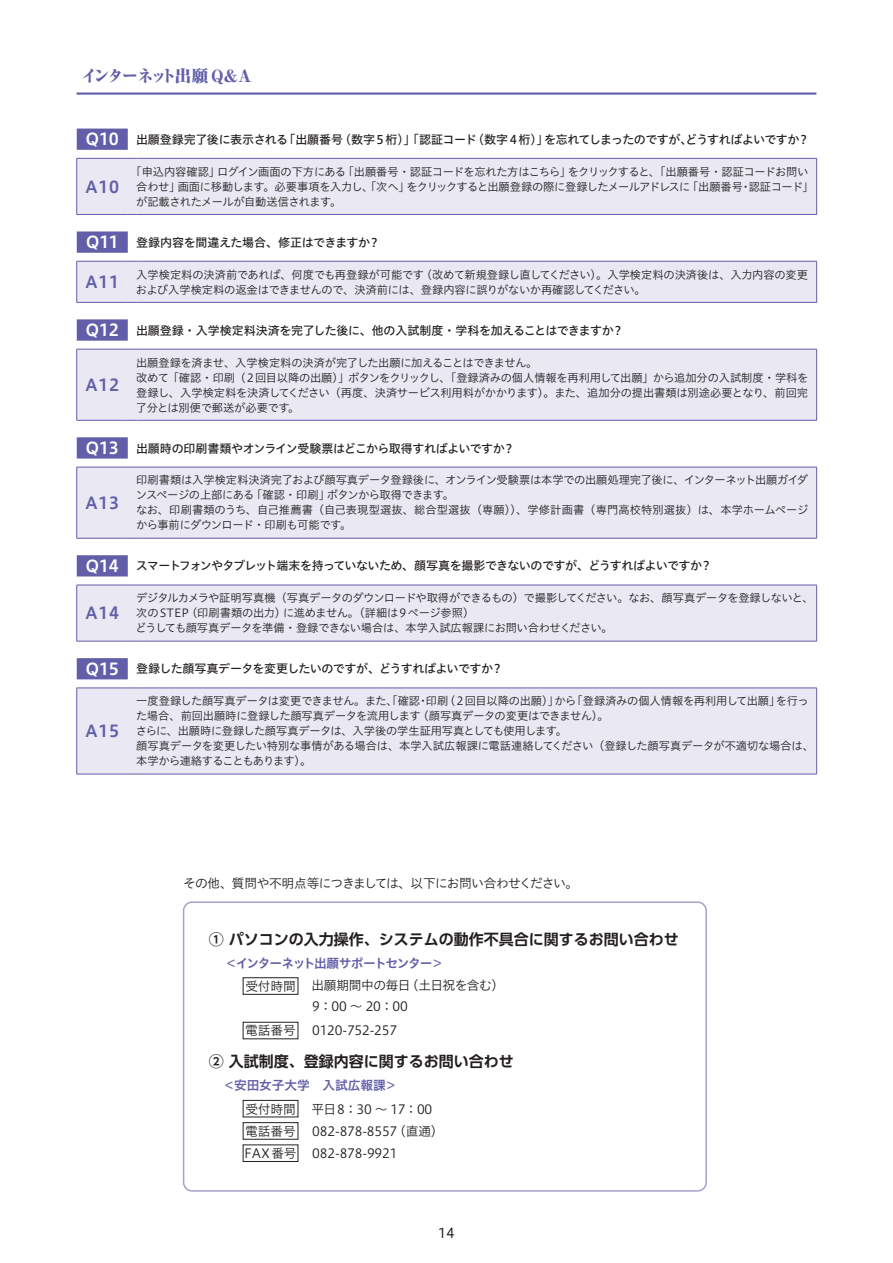
<style>
.page{position:relative;width:893px;height:1263px;background:#fff}
.page>*{position:absolute;margin:0;border:0;box-sizing:border-box;transform-origin:0 0}
.t1{font:16.5px "Hiragino UD Sans Std N W6";letter-spacing:.05em;color:#625ea9}
.t2{font:800 expanded 16.5px "Ryumin Pro";letter-spacing:-.13em;color:#625ea9}
.t3{font:700 15px "UD Shin Go Pro De";color:#231f20}
.t4{font:13.5px "Hiragino UD Sans Std W4";color:#231f20}
.t5{font:12.75px/22.2px "Hiragino UD Sans Std N W3";letter-spacing:-.015em;color:#231f20}
.t6{font:12.75px "Hiragino UD Sans Std N W3";letter-spacing:-.05em;color:#231f20}
.t7{font:12.75px "Hiragino UD Sans Std N W6";letter-spacing:-.105em;color:#625ea9}
.t8{font:12.75px "Hiragino UD Sans Std N W6";letter-spacing:-.01em;color:#625ea9}
.t9{font:12px "Hiragino UD Sans Std N W5";letter-spacing:-.04em;color:#231f20}
.t10{font:11.25px/15px "Hiragino UD Sans Std N W3";letter-spacing:-.025em;color:#231f20}
.s1{font-family:"Hiragino UD Sans Std N W6";font-size:16.5px;color:#fff}
</style>
<div class="page">
<hr style="left:77px;top:92px;width:739px;height:3px;background:#625ea9">
<svg style="left:77px;top:159px;width:740px;height:615px;fill:#e9e8f3"></svg>
<hr style="left:76px;top:159px;width:1px;height:55px;background:#625ea9">
<hr style="left:136px;top:158px;width:681px;height:1px;background:#625ea9">
<hr style="left:816px;top:159px;width:1px;height:55px;background:#625ea9">
<hr style="left:136px;top:214px;width:681px;height:1px;background:#625ea9">
<hr style="left:76px;top:261px;width:1px;height:41px;background:#625ea9">
<hr style="left:136px;top:261px;width:681px;height:1px;background:#625ea9">
<hr style="left:816px;top:261px;width:1px;height:41px;background:#625ea9">
<hr style="left:136px;top:302px;width:681px;height:1px;background:#625ea9">
<hr style="left:76px;top:349px;width:1px;height:71px;background:#625ea9">
<hr style="left:136px;top:349px;width:681px;height:1px;background:#625ea9">
<hr style="left:816px;top:349px;width:1px;height:71px;background:#625ea9">
<hr style="left:136px;top:420px;width:681px;height:1px;background:#625ea9">
<hr style="left:76px;top:467px;width:1px;height:71px;background:#625ea9">
<hr style="left:136px;top:467px;width:681px;height:1px;background:#625ea9">
<hr style="left:816px;top:467px;width:1px;height:71px;background:#625ea9">
<hr style="left:136px;top:538px;width:681px;height:1px;background:#625ea9">
<hr style="left:76px;top:585px;width:1px;height:56px;background:#625ea9">
<hr style="left:136px;top:585px;width:681px;height:1px;background:#625ea9">
<hr style="left:816px;top:585px;width:1px;height:56px;background:#625ea9">
<svg style="left:77px;top:129px;width:59px;height:550px"></svg>
<hr style="left:136px;top:641px;width:681px;height:1px;background:#625ea9">
<hr style="left:77px;top:688px;width:51px;height:1px;background:#625ea9">
<hr style="left:76px;top:688px;width:1px;height:86px;background:#625ea9">
<hr style="left:136px;top:688px;width:681px;height:1px;background:#625ea9">
<hr style="left:816px;top:688px;width:1px;height:86px;background:#625ea9">
<hr style="left:77px;top:774px;width:51px;height:1px;background:#625ea9">
<hr style="left:136px;top:774px;width:681px;height:1px;background:#625ea9">
<div style="left:183px;top:901px;width:524px;height:291px;border:1px solid #a5a0ce;border-radius:9px"></div>
<div style="left:243px;top:977px;width:55px;height:17px;border:1px solid #231f20"></div>
<div style="left:243px;top:1022px;width:55px;height:17px;border:1px solid #231f20"></div>
<div style="left:243px;top:1100px;width:55px;height:17px;border:1px solid #231f20"></div>
<div style="left:243px;top:1122px;width:55px;height:17px;border:1px solid #231f20"></div>
<div style="left:243px;top:1145px;width:55px;height:17px;border:1px solid #231f20"></div>
<h1 class="t2" style="left:81px;top:63px;width:172px">インターネット出願 Q&amp;A</h1>
<p class="t9" style="left:86px;top:130px;width:725px"><span class="s1">Q10</span> 出願登録完了後に表示される「出願番号（数字 5 桁）」「認証コード（数字 4 桁）」を忘れてしまったのですが、どうすればよいですか？</p>
<h1 class="t1" style="left:85px;top:174px;width:35px">A10</h1>
<p class="t10" style="left:136px;top:163px;width:679px;text-indent:-5px">「申込内容確認」ログイン画面の下方にある「出願番号・認証コードを忘れた方はこちら」をクリックすると、「出願番号・認証コードお問い合わせ」画面に移動します。必要事項を入力し、「次へ」をクリックすると出願登録の際に登録したメールアドレスに「出願番号・認証コード」が記載されたメールが自動送信されます。</p>
<p class="t9" style="left:86px;top:233px;width:296px"><span class="s1">Q11</span> 登録内容を間違えた場合、修正はできますか？</p>
<h1 class="t1" style="left:85px;top:269px;width:35px">A11</h1>
<p class="t10" style="left:136px;top:266px;width:674px">入学検定料の決済前であれば、何度でも再登録が可能です（改めて新規登録し直してください）。入学検定料の決済後は、入力内容の変更および入学検定料の返金はできませんので、決済前には、登録内容に誤りがないか再確認してください。</p>
<p class="t9" style="left:86px;top:321px;width:540px"><span class="s1">Q12</span> 出願登録・入学検定料決済を完了した後に、他の入試制度・学科を加えることはできますか？</p>
<p class="t10" style="left:136px;top:354px;width:674px">出願登録を済ませ、入学検定料の決済が完了した出願に加えることはできません。<br>改めて「確認・印刷（２回目以降の出願）」ボタンをクリックし、「登録済みの個人情報を再利用して出願」から追加分の入試制度・学科を登録し、入学検定料を決済してください（再度、決済サービス利用料がかかります）。また、追加分の提出書類は別途必要となり、前回完了分とは別便で郵送が必要です。</p>
<p class="t9" style="left:86px;top:439px;width:431px"><span class="s1">Q13</span> 出願時の印刷書類やオンライン受験票はどこから取得すればよいですか？</p>
<h1 class="t1" style="left:85px;top:372px;width:35px">A12</h1>
<p class="t10" style="left:136px;top:472px;width:674px">印刷書類は入学検定料決済完了および顔写真データ登録後に、オンライン受験票は本学での出願処理完了後に、インターネット出願ガイダンスページの上部にある「確認・印刷」ボタンから取得できます。<br>なお、印刷書類のうち、自己推薦書（自己表現型選抜、総合型選抜（専願））、学修計画書（専門高校特別選抜）は、本学ホームページから事前にダウンロード・印刷も可能です。</p>
<p class="t9" style="left:86px;top:557px;width:628px"><span class="s1">Q14</span> スマートフォンやタブレット端末を持っていないため、顔写真を撮影できないのですが、どうすればよいですか？</p>
<h1 class="t1" style="left:85px;top:600px;width:35px">A14</h1>
<h1 class="t1" style="left:85px;top:490px;width:35px">A13</h1>
<p class="t10" style="left:136px;top:590px;width:680px">デジタルカメラや証明写真機（写真データのダウンロードや取得ができるもの）で撮影してください。なお、顔写真データを登録しないと、次のSTEP（印刷書類の出力）に進めません。（詳細は9ページ参照）<br>どうしても顔写真データを準備・登録できない場合は、本学入試広報課にお問い合わせください。</p>
<p class="t9" style="left:86px;top:660px;width:419px"><span class="s1">Q15</span> 登録した顔写真データを変更したいのですが、どうすればよいですか？</p>
<h1 class="t1" style="left:85px;top:718px;width:35px">A15</h1>
<p class="t10" style="left:136px;top:693px;width:680px">一度登録した顔写真データは変更できません。また、「確認・印刷（２回目以降の出願）」から「登録済みの個人情報を再利用して出願」を行った場合、前回出願時に登録した顔写真データを流用します（顔写真データの変更はできません）。<br>さらに、出願時に登録した顔写真データは、入学後の学生証用写真としても使用します。<br>顔写真データを変更したい特別な事情がある場合は、本学入試広報課に電話連絡してください（登録した顔写真データが不適切な場合は、本学から連絡することもあります）。</p>
<p class="t6" style="left:183px;top:873px;width:396px">その他、質問や不明点等につきましては、以下にお問い合わせください。</p>
<h2 class="t3" style="left:209px;top:927px;width:471px">① パソコンの入力操作、システムの動作不具合に関するお問い合わせ</h2>
<p class="t7" style="left:213px;top:953px;width:232px">　＜インターネット出願サポートセンター＞</p>
<p class="t5" style="left:312px;top:974px;width:194px;line-height:21px;text-indent:-67px">受付時間 出願期間中の毎日（土日祝を含む）<br>9：00 ～ 20：00</p>
<p class="t5" style="left:245px;top:1019px;width:52px">電話番号</p>
<p class="t5" style="left:312px;top:1018px;width:86px">0120-752-257</p>
<h2 class="t3" style="left:209px;top:1049px;width:306px">② 入試制度、登録内容に関するお問い合わせ</h2>
<p class="t8" style="left:223px;top:1076px;width:176px">＜安田女子大学　入試広報課＞</p>
<p class="t5" style="left:245px;top:1097px;width:189px">受付時間 平日8：30 〜 17：00電話番号</p>
<p class="t5" style="left:244px;top:1119px;width:201px;text-indent:68px">082-878-8557（直通）<br>FAX番号 082-878-9921</p>
<p class="t4" style="left:438px;top:1223px;width:18px">14</p>
</div>
